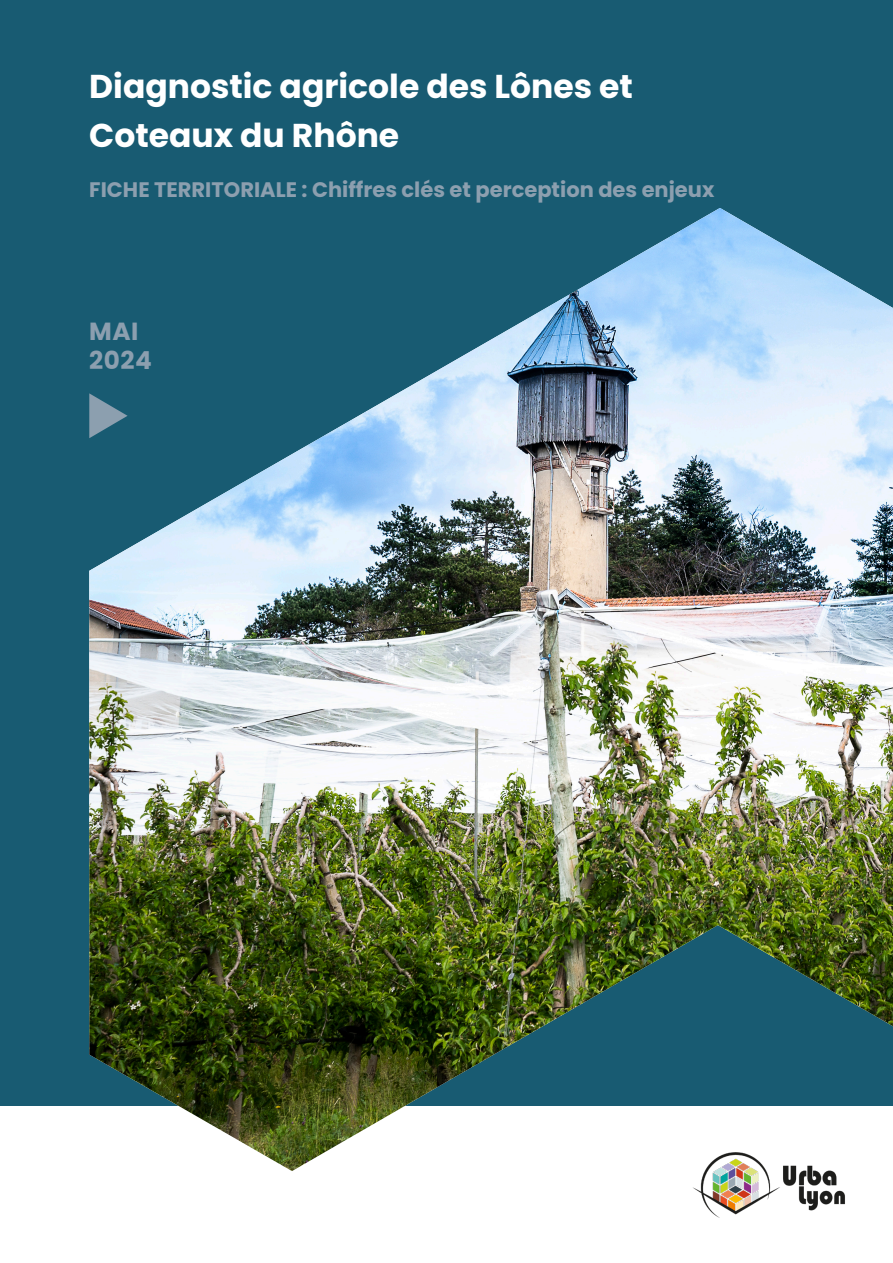
<style>
.page{position:relative;width:893px;height:1263px;background:#fff}
.page>*{position:absolute;margin:0;border:0;box-sizing:border-box;transform-origin:0 0}
.t1{font:700 33px/48.6px "Poppins";color:#fff}
.t2{font:700 24.75px/29.7px "Poppins";letter-spacing:.02em;color:#8c9faf}
.t3{font:700 21px "Poppins";color:#8c9faf}
</style>
<div class="page">
<div style="left:0;top:0;width:893px;height:1106px;background:#185b72"></div>
<img style="left:89px;top:208px;width:804px;height:963px">
<img style="left:680px;top:1132px;width:178px;height:86px">
<p class="t1" style="left:89px;top:63px;width:545px">Diagnostic agricole des Lônes et<br>Coteaux du Rhône</p>
<p class="t3" style="left:89px;top:178px;width:627px">FICHE TERRITORIALE : Chiffres clés et perception des enjeux</p>
<p class="t2" style="left:89px;top:316px;width:64px">MAI<br>2024</p>
</div>
